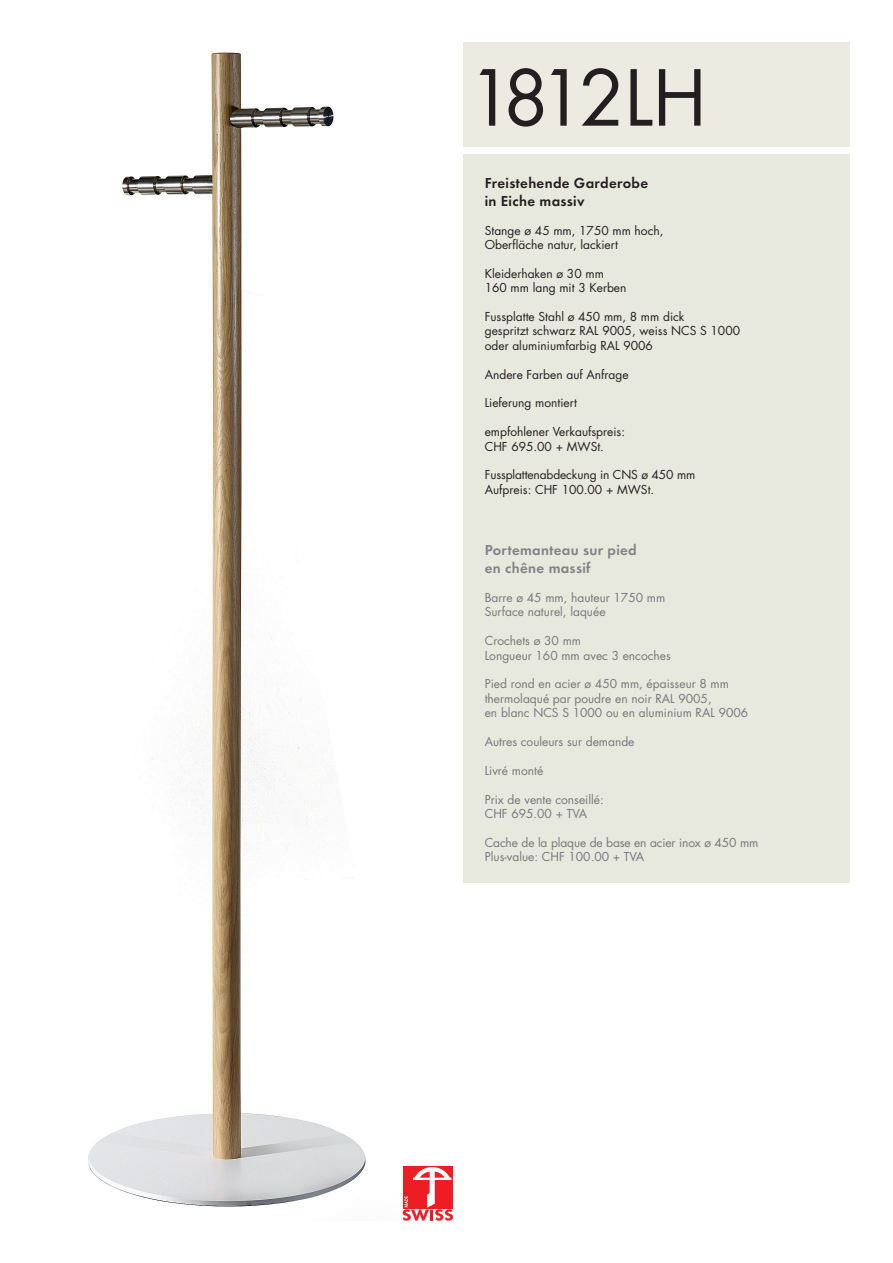
<style>
.page{position:relative;width:893px;height:1263px;background:#fff}
.page>*{position:absolute;margin:0;border:0;box-sizing:border-box;transform-origin:0 0}
.t1{font:75px "Futura Std";letter-spacing:-.09em;color:#231f20}
.t2{font:15px/18px "Futura Dem";letter-spacing:.02em;color:#231f20}
.t3{font:15px/18px "Futura Dem";letter-spacing:.02em;color:#808285}
.t4{font:12px/14.4px "Futura Std";color:#76787b}
.t5{font:12px/14.4px "Futura Std";color:#231f20}
</style>
<div class="page">
<div style="left:463px;top:43px;width:387px;height:104px;background:#ebebe1"></div>
<div style="left:463px;top:154px;width:387px;height:728px;background:#e8e9de"></div>
<img style="left:88px;top:52px;width:315px;height:1168px">
<div style="left:403px;top:1166px;width:50px;height:42px;background:#ee1d23"></div>
<svg style="left:403px;top:1167px;width:50px;height:54px"></svg>
<h1 class="t1" style="left:468px;top:50px;width:240px">1812LH</h1>
<p class="t2" style="left:485px;top:174px;width:165px">Freistehende Garderobe in Eiche massiv</p>
<p class="t5" style="left:485px;top:223px;width:180px">Stange ø 45 mm, 1750 mm hoch,<br>Oberfläche natur, lackiert</p>
<p class="t5" style="left:485px;top:266px;width:143px">Kleiderhaken ø 30 mm<br>160 mm lang mit 3 Kerben</p>
<p class="t5" style="left:485px;top:310px;width:257px">Fussplatte Stahl ø 450 mm, 8 mm dick<br>gespritzt schwarz RAL 9005, weiss NCS S 1000 oder aluminiumfarbig RAL 9006</p>
<p class="t5" style="left:485px;top:367px;width:145px">Andere Farben auf Anfrage</p>
<p class="t5" style="left:485px;top:396px;width:94px">Lieferung montiert</p>
<p class="t5" style="left:485px;top:425px;width:142px">empfohlener Verkaufspreis:<br>CHF 695.00 + MWSt.</p>
<p class="t5" style="left:485px;top:468px;width:212px">Fussplattenabdeckung in CNS ø 450 mm<br>Aufpreis: CHF 100.00 + MWSt.</p>
<p class="t3" style="left:485px;top:541px;width:154px">Portemanteau sur pied en chêne massif</p>
<p class="t4" style="left:485px;top:590px;width:182px">Barre ø 45 mm, hauteur 1750 mm<br>Surface naturel, laquée</p>
<p class="t4" style="left:485px;top:634px;width:188px">Crochets ø 30 mm<br>Longueur 160 mm avec 3 encoches</p>
<p class="t4" style="left:485px;top:677px;width:265px">Pied rond en acier ø 450 mm, épaisseur 8 mm thermolaqué par poudre en noir RAL 9005,<br>en blanc NCS S 1000 ou en aluminium RAL 9006</p>
<p class="t4" style="left:485px;top:734px;width:151px">Autres couleurs sur demande</p>
<p class="t4" style="left:485px;top:763px;width:60px">Livré monté</p>
<p class="t4" style="left:485px;top:792px;width:120px">Prix de vente conseillé:<br>CHF 695.00 + TVA</p>
<p class="t4" style="left:485px;top:835px;width:275px">Cache de la plaque de base en acier inox ø 450 mm<br>Plus-value: CHF 100.00 + TVA</p>
</div>
